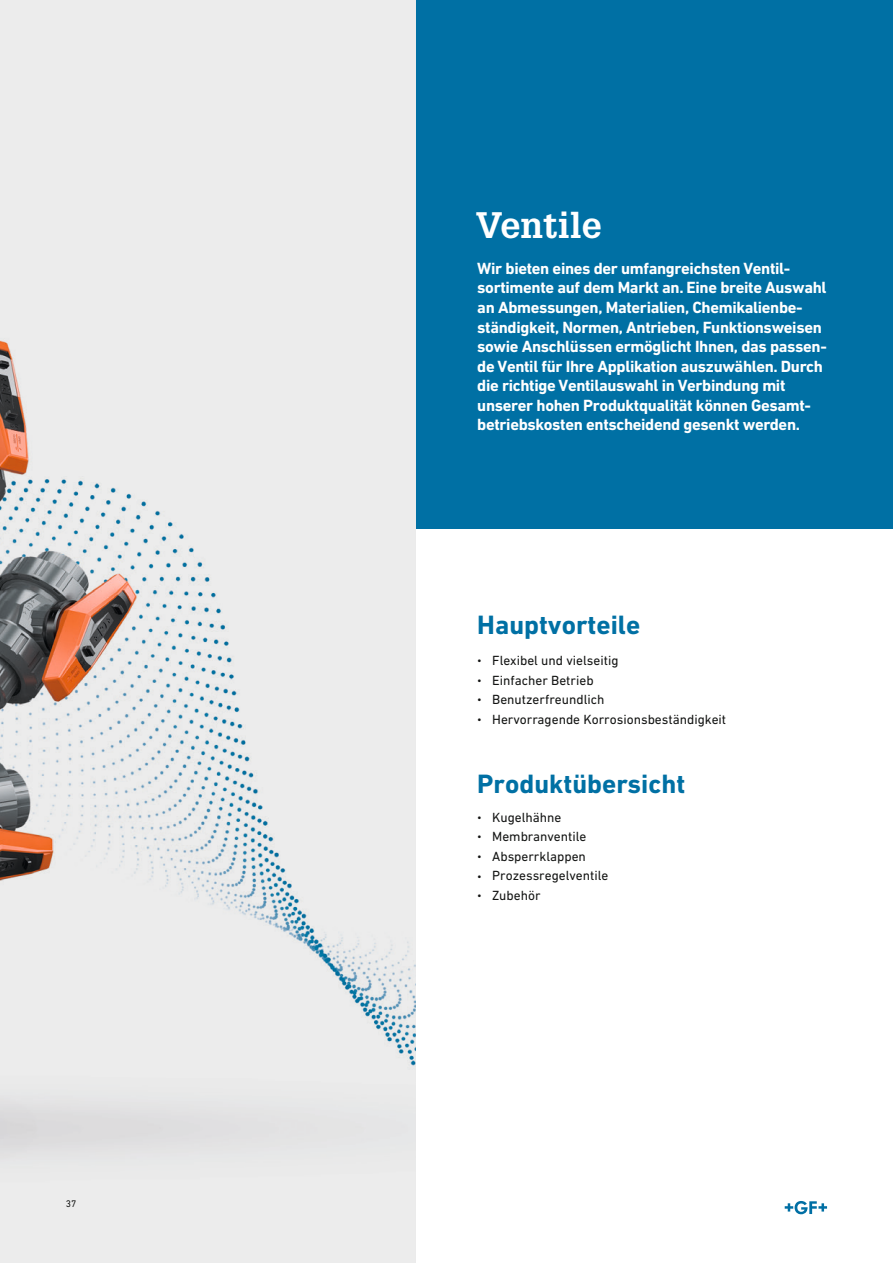
<style>
.page{position:relative;width:893px;height:1263px;background:#fff}
.page>*{position:absolute;margin:0;border:0;box-sizing:border-box;transform-origin:0 0}
.t1{font:700 36px "Glypha LT Pro";color:#fff}
.t2{font:700 27px "DIN Next W1 G";color:#0070a4}
.t3{font:700 16.5px/19.5px "DIN Next W1 G";letter-spacing:-.02em;color:#fff}
.t4{font:13.5px "DIN Next W1 G";color:#131413}
.t5{font:9.75px "DIN Next W1 G";color:#131413}
.s1{font-size:10.5px}
</style>
<div class="page">
<div style="left:416px;top:0;width:477px;height:528px;background:#0070a4"></div>
<img style="left:0;top:0;width:416px;height:1263px">
<svg style="left:785px;top:1201px;width:42px;height:13px"></svg>
<p class="t5" style="left:66px;top:1197px;width:12px">37</p>
<h1 class="t1" style="left:476px;top:203px;width:128px">Ventile</h1>
<p class="t3" style="left:477px;top:258px;width:351px">Wir bieten eines der umfangreichsten Ventil&shy;sortimente auf dem Markt an. Eine breite Auswahl an Abmessungen, Materialien, Chemikalienbe&shy;ständigkeit, Normen, Antrieben, Funktionsweisen sowie Anschlüssen ermöglicht Ihnen, das passen&shy;de Ventil für Ihre Applikation auszuwählen. Durch die richtige Ventilauswahl in Verbindung mit unserer hohen Produktqualität können Gesamt&shy;betriebskosten entscheidend gesenkt werden.</p>
<h2 class="t2" style="left:477px;top:609px;width:164px">Hauptvorteile</h2>
<p class="t4" style="left:477px;top:653px;width:143px"><span class="s1">•</span> Flexibel und vielseitig</p>
<p class="t4" style="left:477px;top:672px;width:118px"><span class="s1">•</span> Einfacher Betrieb</p>
<p class="t4" style="left:477px;top:692px;width:129px"><span class="s1">•</span> Benutzerfreundlich</p>
<p class="t4" style="left:477px;top:711px;width:250px"><span class="s1">•</span> Hervorragende Korrosionsbeständigkeit</p>
<h2 class="t2" style="left:477px;top:768px;width:209px">Produktübersicht</h2>
<p class="t4" style="left:477px;top:809px;width:86px"><span class="s1">•</span> Kugelhähne</p>
<p class="t4" style="left:477px;top:829px;width:111px"><span class="s1">•</span> Membranventile</p>
<p class="t4" style="left:477px;top:848px;width:110px"><span class="s1">•</span> Absperrklappen</p>
<p class="t4" style="left:477px;top:868px;width:133px"><span class="s1">•</span> Prozessregelventile</p>
<p class="t4" style="left:477px;top:887px;width:65px"><span class="s1">•</span> Zubehör</p>
</div>
